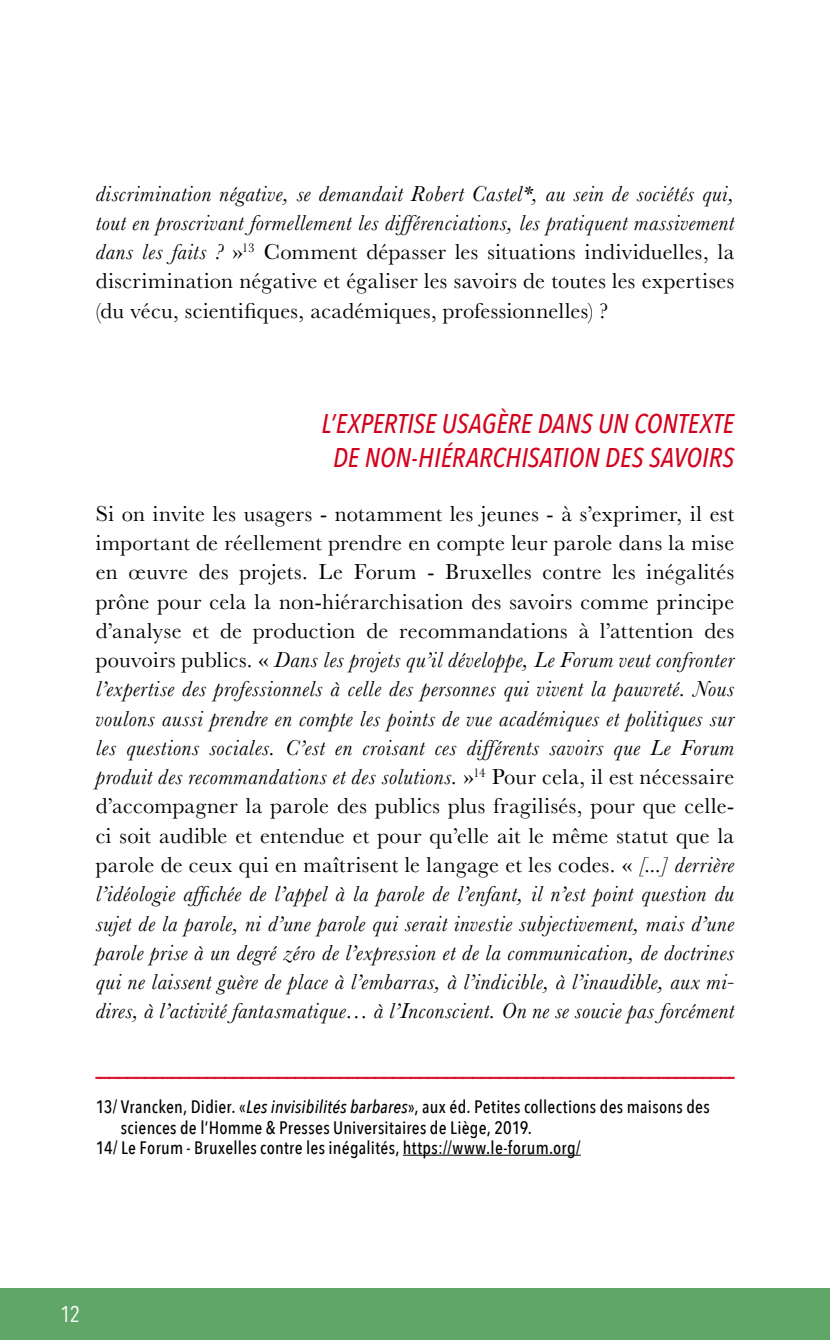
<style>
.page{position:relative;width:830px;height:1340px;background:#fff}
.page>*{position:absolute;margin:0;border:0;box-sizing:border-box;transform-origin:0 0}
.Body_Texte_1{font:italic 500 27px/33.8px "Avenir Next Condensed";letter-spacing:.005em;color:#d4021d;text-align:center}
.Body_Texte_1-2{font:italic 22.5px/29.2px "Baskerville";letter-spacing:.025em;color:#000;text-align:justify}
.Body_Texte_1-3{font:22.5px/29.2px "Baskerville";letter-spacing:.015em;color:#000;text-align:justify}
.t1{font:22.5px "Avenir Next Condensed";color:#fff}
.Body_Texte_1-4{font:500 18px/20.2px "Avenir Next Condensed";letter-spacing:.015em;color:#000}
.s1{font-style:italic}
.s2{font-style:normal}
</style>
<div class="page">
<div style="left:0;top:1288px;width:829px;height:51px;background:#60a668"></div>
<svg style="left:95px;top:1076px;width:639px;height:3px"></svg>
<hr style="left:403px;top:1154px;width:177px;height:1px;background:#000">
<p class="Body_Texte_1-3" style="left:96px;top:179px;width:639px"><span class="s1">discrimination négative, se demandait Robert Castel*, au sein de sociétés qui, tout en proscrivant formellement les différenciations, les pratiquent massivement dans les faits ?</span> »<sup>13</sup> Comment dépasser les situations individuelles, la discrimination négative et égaliser les savoirs de toutes les expertises (du vécu, scientifiques, académiques, professionnelles) ?</p>
<p class="Body_Texte_1" style="left:321px;top:406px;width:414px">L’EXPERTISE USAGÈRE DANS UN CONTEXTE<br>DE NON-HIÉRARCHISATION DES SAVOIRS</p>
<p class="Body_Texte_1-2" style="left:96px;top:499px;width:639px"><span class="s2">Si on invite les usagers - notamment les jeunes - à s’exprimer, il est important de réellement prendre en compte leur parole dans la mise en œuvre des projets. Le Forum - Bruxelles contre les inégalités prône pour cela la non-hiérarchisation des savoirs comme principe d’analyse et de production de recommandations à l’attention des pouvoirs publics. «</span> Dans les projets qu’il développe, Le Forum veut confronter l’expertise des professionnels à celle des personnes qui vivent la pauvreté. Nous voulons aussi prendre en compte les points de vue académiques et politiques sur les questions sociales. C’est en croisant ces différents savoirs que Le Forum produit des recommandations et des solutions. <span class="s2">»</span><sup>14</sup> <span class="s2">Pour cela, il est nécessaire d’accompagner la parole des publics plus fragilisés, pour que celle&shy;ci soit audible et entendue et pour qu’elle ait le même statut que la parole de ceux qui en maîtrisent le langage et les codes. «</span> [...] derrière l’idéologie affichée de l’appel à la parole de l’enfant, il n’est point question du sujet de la parole, ni d’une parole qui serait investie subjectivement, mais d’une parole prise à un degré zéro de l’expression et de la communication, de doctrines qui ne laissent guère de place à l’embarras, à l’indicible, à l’inaudible, aux mi&shy;dires, à l’activité fantasmatique… à l’Inconscient. On ne se soucie pas forcément</p>
<p class="Body_Texte_1-4" style="left:121px;top:1096px;width:590px;text-indent:-25px">13/ Vrancken, Didier. «<span class="s1">Les invisibilités barbares</span>», aux éd. Petites collections des maisons des sciences de l’Homme &amp; Presses Universitaires de Liège, 2019.</p>
<p class="Body_Texte_1-4" style="left:96px;top:1137px;width:486px">14/ Le Forum - Bruxelles contre les inégalités, https://www.le-forum.org/</p>
<p class="t1" style="left:60px;top:1294px;width:22px">12</p>
</div>
